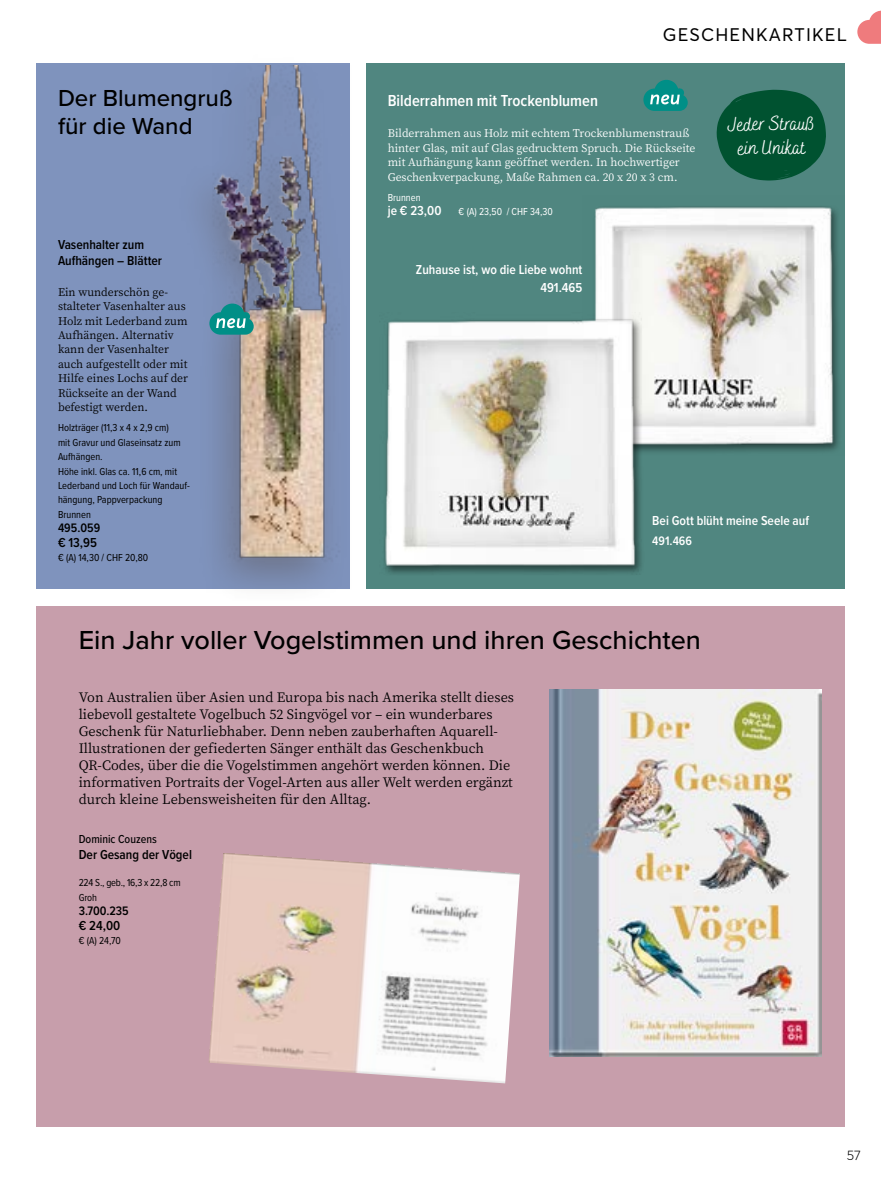
<style>
.page{position:relative;width:881px;height:1178px;background:#fff}
.page>*{position:absolute;margin:0;border:0;box-sizing:border-box;transform-origin:0 0}
.t1{font:500 27px "Proxima Nova";color:#000}
.t2{font:500 24px/28.8px "Proxima Nova";color:#000}
.t3{font:20.25px/23.9px "Bakerie Rough";color:#fff;text-align:center}
.t4{font:18px "Averta";letter-spacing:.065em;color:#000}
.t5{font:600 16.5px "Proxima Nova Cond";color:#fff}
.t6{font:14.25px/17.1px "Source Serif Variable";color:#000}
.t7{font:600 13.5px/18px "Proxima Nova Cond";color:#fff;text-align:right}
.t8{font:600 13.5px/16.2px "Proxima Nova Cond";color:#000}
.t9{font:300 13.5px "Averta";color:#000}
.t10{font:600 12.75px "Proxima Nova Cond";color:#000}
.t11{font:600 12.75px "Proxima Nova Cond";color:#fff}
.t12{font:500 12px "Proxima Nova Cond";color:#000}
.t13{font:11.7px/14.4px "Source Serif Variable";color:#fff}
.t14{font:11.7px/14.4px "Source Serif Variable";color:#000}
.t15{font:10.5px/14.4px "Proxima Nova Cond";color:#000}
.t16{font:10.5px/14.4px "Proxima Nova Cond";letter-spacing:-.02em;color:#000}
.t17{font:10.5px "Proxima Nova Cond";color:#fff}
</style>
<div class="page">
<div style="left:36px;top:606px;width:808px;height:521px;background:#c79eab"></div>
<svg style="left:857px;top:10px;width:23px;height:34px"></svg>
<img style="left:209px;top:853px;width:310px;height:230px">
<div style="left:366px;top:63px;width:478px;height:526px;background:#508680"></div>
<div style="left:36px;top:63px;width:313px;height:526px;background:#7f93bd"></div>
<img style="left:595px;top:206px;width:244px;height:246px">
<img style="left:384px;top:312px;width:257px;height:262px">
<svg style="left:716px;top:90px;width:109px;height:91px"></svg>
<svg style="left:643px;top:80px;width:44px;height:31px"></svg>
<div style="left:176px;top:49px;width:174px;height:555px;background:#54463c;opacity:.4"></div>
<img style="left:212px;top:65px;width:138px;height:524px">
<svg style="left:209px;top:304px;width:44px;height:31px"></svg>
<img style="left:549px;top:689px;width:272px;height:367px">
<h2 class="t2" style="left:58px;top:82px;width:176px">Der Blumengruß für die Wand</h2>
<p class="t8" style="left:58px;top:236px;width:105px">Vasenhalter zum<br>Aufhängen – Blätter</p>
<p class="t14" style="left:58px;top:285px;width:131px">Ein wunderschön ge&shy;stalteter Vasenhalter aus<br>Holz mit Lederband zum<br>Aufhängen. Alternativ kann der Vasenhalter auch aufgestellt oder mit<br>Hilfe eines Lochs auf der<br>Rückseite an der Wand befestigt werden.</p>
<p class="t15" style="left:58px;top:420px;width:133px">Holzträger (11,3 x 4 x 2,9 cm)<br>mit Gravur und Glaseinsatz zum<br>Aufhängen.<br>Höhe inkl. Glas ca. 11,6 cm, mit<br>Lederband und Loch für Wandauf&shy;hängung, Pappverpackung<br>Brunnen</p>
<p class="t10" style="left:58px;top:519px;width:44px">495.059</p>
<p class="t8" style="left:58px;top:534px;width:41px">€ 13,95</p>
<p class="t15" style="left:58px;top:550px;width:92px">€ (A) 14,30 / CHF 20,80</p>
<p class="t4" style="left:662px;top:22px;width:185px">GESCHENKARTIKEL</p>
<p class="t5" style="left:387px;top:89px;width:212px">Bilderrahmen mit Trockenblumen</p>
<p class="t13" style="left:387px;top:126px;width:309px">Bilderrahmen aus Holz mit echtem Trockenblumenstrauß hinter Glas, mit auf Glas gedrucktem Spruch. Die Rückseite mit Aufhängung kann geöffnet werden. In hochwertiger Geschenkverpackung, Maße Rahmen ca. 20 x 20 x 3 cm.</p>
<p class="t17" style="left:387px;top:190px;width:34px">Brunnen</p>
<p class="t7" style="left:387px;top:202px;width:55px">je € 23,00</p>
<p class="t17" style="left:458px;top:204px;width:96px">€ (A) 23,50 / CHF 34,30</p>
<p class="t7" style="left:416px;top:260px;width:168px">Zuhause ist, wo die Liebe wohnt<br>491.465</p>
<h3 class="t3" style="left:727px;top:113px;width:89px;rotate:-1deg">Jeder Strauß ein Unikat</h3>
<p class="t7" style="left:652px;top:511px;width:158px">Bei Gott blüht meine Seele auf</p>
<p class="t11" style="left:652px;top:531px;width:41px">491.466</p>
<h1 class="t1" style="left:79px;top:619px;width:623px">Ein Jahr voller Vogelstimmen und ihren Geschichten</h1>
<p class="t6" style="left:79px;top:688px;width:436px">Von Australien über Asien und Europa bis nach Amerika stellt dieses liebevoll gestaltete Vogelbuch 52 Singvögel vor – ein wunderbares Geschenk für Naturliebhaber. Denn neben zauberhaften Aquarell-Illustrationen der gefiederten Sänger enthält das Geschenkbuch QR-Codes, über die die Vogelstimmen angehört werden können. Die informativen Portraits der Vogel-Arten aus aller Welt werden ergänzt durch kleine Lebensweisheiten für den Alltag.</p>
<p class="t12" style="left:79px;top:830px;width:80px">Dominic Couzens</p>
<p class="t8" style="left:79px;top:846px;width:115px">Der Gesang der Vögel</p>
<p class="t16" style="left:79px;top:875px;width:103px">224 S., geb., 16,3 x 22,8 cm<br>Groh</p>
<p class="t10" style="left:79px;top:901px;width:51px">3.700.235</p>
<p class="t8" style="left:79px;top:916px;width:43px">€ 24,00</p>
<p class="t15" style="left:79px;top:933px;width:44px">€ (A) 24,70</p>
<p class="t9" style="left:846px;top:1146px;width:15px">57</p>
</div>
